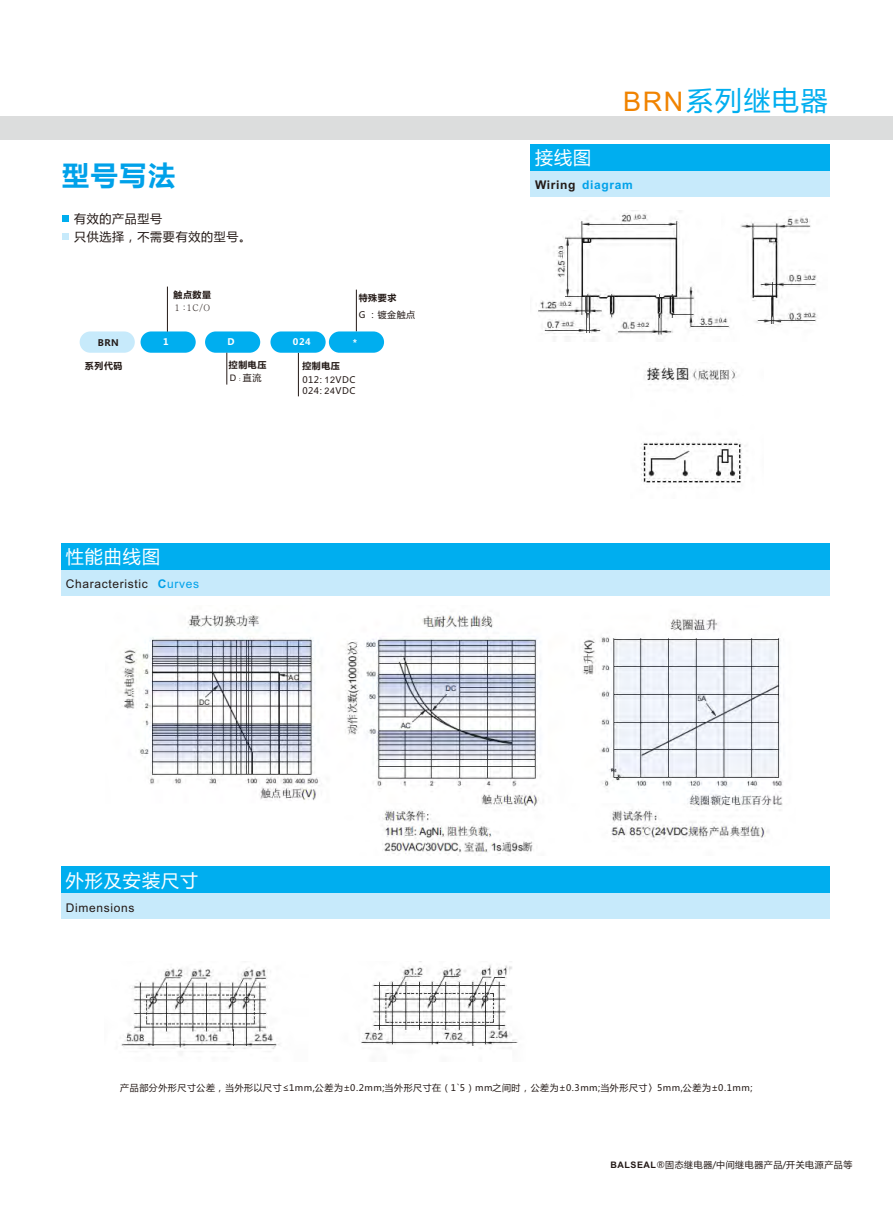
<style>
.page{position:relative;width:893px;height:1212px;background:#fff}
.page>*{position:absolute;margin:0;border:0;box-sizing:border-box;transform-origin:0 0}
.t1{font:27px "Microsoft Ya Hei";letter-spacing:.06em;color:#00aeef}
.t2{font:700 27px "Microsoft Ya Hei";color:#00a1e9}
.t3{font:18px "Microsoft Ya Hei";letter-spacing:.06em;color:#fff}
.t4{font:12px "Arial";letter-spacing:.055em;color:#231916}
.t5{font:12px/18.5px "Microsoft Ya Hei";letter-spacing:.06em;color:#231916}
.t6{font:700 12px "Arial";letter-spacing:.055em;color:#00a1e9}
.t7{font:9px/11.2px "Microsoft Ya Hei";letter-spacing:.06em;color:#231916}
.t8{font:700 9px/12.8px "Microsoft Ya Hei";letter-spacing:.06em;color:#231916}
.t9{font:700 9px "Microsoft Ya Hei";color:#fff}
.t10{font:9px "Batang";color:#231916}
.s1{font-family:"Arial";font-weight:400}
.s2{font-family:"Microsoft Yi Baiti";font-weight:400}
.s3{font-weight:400}
.s4{font-family:"Arial"}
.s5{font-weight:700;color:#00a1e9}
.s6{color:#00a1e9}
.s7{font-family:"Arial";color:#f08300}
.s8{color:#231916}
.s9{font-family:"Arial";font-weight:700}
</style>
<div class="page">
<img style="left:123px;top:614px;width:661px;height:241px">
<div style="left:141px;top:331px;width:55px;height:22px;background:#00aeef;border-radius:11px"></div>
<div style="left:61px;top:569px;width:768px;height:26px;background:#c7eafb"></div>
<div style="left:61px;top:543px;width:768px;height:27px;background:#00aeef"></div>
<div style="left:0;top:116px;width:893px;height:24px;background:#dcdddd"></div>
<div style="left:80px;top:331px;width:55px;height:22px;background:#c7eafb;border-radius:11px"></div>
<hr style="left:298px;top:353px;width:1px;height:43px;background:#231916">
<hr style="left:356px;top:290px;width:1px;height:41px;background:#231916">
<hr style="left:167px;top:287px;width:1px;height:45px;background:#231916">
<div style="left:270px;top:331px;width:56px;height:22px;background:#00aeef;border-radius:11px"></div>
<div style="left:329px;top:331px;width:55px;height:22px;background:#00aeef;border-radius:11px"></div>
<div style="left:62px;top:215px;width:7px;height:7px;background:#00aeef"></div>
<div style="left:62px;top:233px;width:7px;height:7px;background:#c7eafb"></div>
<div style="left:61px;top:893px;width:768px;height:26px;background:#c7eafb"></div>
<div style="left:61px;top:867px;width:768px;height:26px;background:#00aeef"></div>
<div style="left:530px;top:170px;width:299px;height:26px;background:#c7eafb"></div>
<div style="left:530px;top:144px;width:299px;height:26px;background:#00aeef"></div>
<div style="left:205px;top:331px;width:55px;height:22px;background:#00aeef;border-radius:11px"></div>
<hr style="left:226px;top:353px;width:1px;height:32px;background:#231916">
<img style="left:538px;top:210px;width:280px;height:131px">
<img style="left:121px;top:965px;width:397px;height:87px">
<img style="left:641px;top:362px;width:101px;height:123px">
<h1 class="t2" style="left:62px;top:163px;width:114px">型号写法</h1>
<h3 class="t5" style="left:74px;top:210px;width:179px">有效的产品型号<br>只供选择，不需要有效的型号。</h3>
<p class="t8" style="left:174px;top:290px;width:39px">触点数量</p>
<p class="t8" style="left:359px;top:292px;width:39px">特殊要求</p>
<p class="t10" style="left:175px;top:303px;width:37px">1 :1C/O</p>
<p class="t7" style="left:359px;top:310px;width:58px">G ：镀金触点</p>
<p class="t8" style="left:98px;top:337px;width:23px">BRN</p>
<p class="t9" style="left:163px;top:338px;width:7px">1</p>
<p class="t9" style="left:293px;top:338px;width:19px">024</p>
<p class="t9" style="left:353px;top:338px;width:6px">*</p>
<p class="t9" style="left:228px;top:338px;width:9px">D</p>
<p class="t8" style="left:229px;top:359px;width:39px">控制电压<br><span class="s1">D</span><span class="s2">：</span><span class="s3">直流</span></p>
<p class="t8" style="left:85px;top:360px;width:39px">系列代码</p>
<p class="t8" style="left:302px;top:360px;width:39px">控制电压</p>
<p class="t7" style="left:302px;top:375px;width:55px">012: <span class="s4">12</span>VDC<br>024: <span class="s4">24</span>VDC</p>
<h2 class="t3" style="left:66px;top:549px;width:96px">性能曲线图</h2>
<h3 class="t4" style="left:66px;top:579px;width:135px">Characteristic <span class="s5">C</span><span class="s6">urves</span></h3>
<h2 class="t3" style="left:66px;top:872px;width:134px">外形及安装尺寸</h2>
<h3 class="t4" style="left:66px;top:903px;width:70px">Dimensions</h3>
<h1 class="t1" style="left:623px;top:88px;width:206px"><span class="s7">BRN</span> 系列继电器</h1>
<h2 class="t3" style="left:535px;top:150px;width:58px">接线图</h2>
<h3 class="t6" style="left:535px;top:180px;width:99px"><span class="s8">Wiring</span> diagram</h3>
<p class="t7" style="left:120px;top:1083px;width:634px">产品部分外形尺寸公差，当外形以尺寸≤1mm,公差为±0.2mm;当外形尺寸在（1`5）mm之间时，公差为±0.3mm;当外形尺寸〉5mm,公差为±0.1mm;</p>
<p class="t7" style="left:611px;top:1160px;width:243px"><span class="s9">BALSEAL</span>®固态继电器/中间继电器产品/开关电源产品等</p>
</div>
